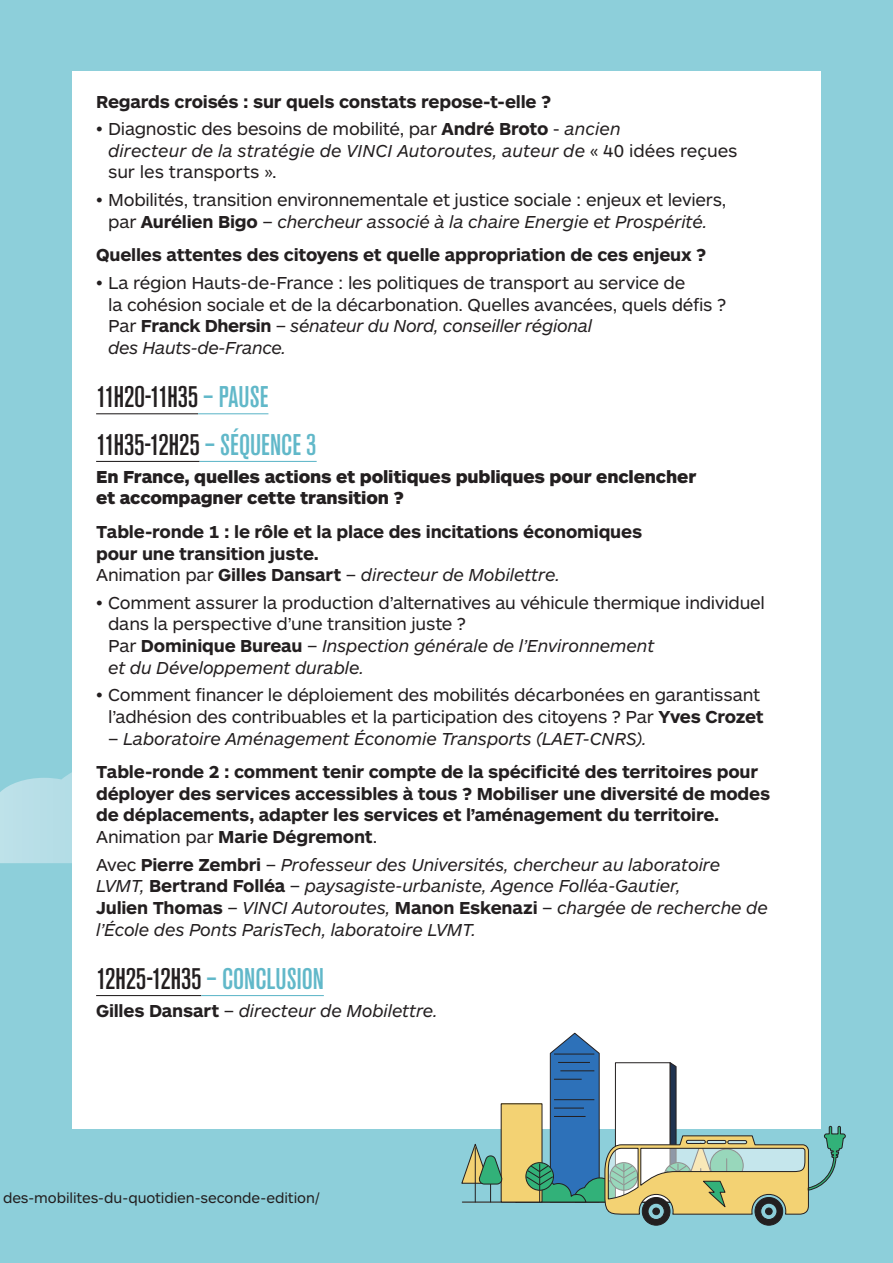
<style>
.page{position:relative;width:893px;height:1263px;background:#8dcfda}
.page>*{position:absolute;margin:0;border:0;box-sizing:border-box;transform-origin:0 0}
.Heure{font:500 condensed 29.7px "Akzidenz Grotesk Pro";letter-spacing:-.005em;color:#231f20}
.t1{font:18px/21.6px "ARS Maquette Pro";letter-spacing:-.015em;color:#231f20}
.Texte_9pt__2mm{font:italic 18px/21.6px "ARS Maquette Pro";letter-spacing:-.01em;color:#231f20}
.Texte_9pt__2mm-2{font:700 18px/21.6px "ARS Maquette Pro";letter-spacing:-.01em;color:#231f20}
.Texte_9pt___1mm{font:700 18px/21.6px "ARS Maquette Pro";letter-spacing:-.01em;color:#231f20}
.Texte_9pt__2mm-3{font:900 18px/21.6px "ARS Maquette Pro";letter-spacing:-.01em;color:#231f20}
.Bas_de_page{font:14.85px "ARS Maquette Pro";letter-spacing:-.005em;color:#231f20}
.s1{font-weight:700}
.s2{font-style:italic}
.s3{color:#61b8c9}
.s4{font-weight:400}
.s5{font-weight:400;font-style:italic}
.s6{font-style:normal}
.s7{font-weight:700;font-style:normal}
</style>
<div class="page">
<svg style="left:0;top:772px;width:72px;height:91px;background:#b4dde6"></svg>
<div style="left:72px;top:71px;width:748px;height:1058px;background:#fff"></div>
<hr style="left:96px;top:413px;width:102px;height:1px;background:#231f20">
<hr style="left:198px;top:413px;width:70px;height:1px;background:#61b8c9">
<hr style="left:96px;top:461px;width:104px;height:1px;background:#231f20">
<hr style="left:200px;top:461px;width:117px;height:1px;background:#61b8c9">
<hr style="left:96px;top:995px;width:105px;height:1px;background:#231f20">
<hr style="left:201px;top:995px;width:123px;height:1px;background:#61b8c9">
<div style="left:501px;top:1104px;width:41px;height:98px;background:#f3d273"></div>
<svg style="left:461px;top:1141px;width:43px;height:61px"></svg>
<svg style="left:514px;top:1033px;width:332px;height:193px"></svg>
<p class="Texte_9pt__2mm-2" style="left:96px;top:90px;width:457px">Regards croisés : sur quels constats repose-t-elle ?</p>
<p class="t1" style="left:108px;top:117px;width:631px;text-indent:-12px">• Diagnostic des besoins de mobilité, par <span class="s1">André Broto</span> - <span class="s2">ancien<br>directeur de la stratégie de VINCI Autoroutes, auteur de</span> « 40 idées reçues sur les transports ».</p>
<p class="t1" style="left:96px;top:188px;width:632px;text-align:center">• Mobilités, transition environnementale et justice sociale : enjeux et leviers, par <span class="s1">Aurélien Bigo</span> – <span class="s2">chercheur associé à la chaire Energie et Prospérité.</span></p>
<p class="Texte_9pt__2mm-2" style="left:96px;top:243px;width:612px">Quelles attentes des citoyens et quelle appropriation de ces enjeux ?</p>
<p class="t1" style="left:108px;top:271px;width:620px;text-indent:-12px">• La région Hauts-de-France : les politiques de transport au service de<br>la cohésion sociale et de la décarbonation. Quelles avancées, quels défis ?<br>Par <span class="s1">Franck Dhersin</span> – <span class="s2">sénateur du Nord, conseiller régional<br>des Hauts-de-France.</span></p>
<p class="Heure" style="left:96px;top:378px;width:174px">11H20-11H35 <span class="s3">– PAUSE</span></p>
<p class="Heure" style="left:96px;top:425px;width:222px">11H35-12H25 <span class="s3">– SÉQUENCE 3</span></p>
<p class="Texte_9pt__2mm-3" style="left:96px;top:465px;width:602px">En France, quelles actions et politiques publiques pour enclencher et accompagner cette transition ?</p>
<p class="Texte_9pt__2mm-2" style="left:96px;top:520px;width:548px">Table-ronde 1 : le rôle et la place des incitations économiques pour une transition juste.<br><span class="s4">Animation par</span> Gilles Dansart <span class="s4">–</span> <span class="s5">directeur de Mobilettre.</span></p>
<p class="t1" style="left:108px;top:591px;width:658px;text-indent:-12px">• Comment assurer la production d’alternatives au véhicule thermique individuel dans la perspective d’une transition juste ?<br>Par <span class="s1">Dominique Bureau</span> – <span class="s2">Inspection générale de l’Environnement<br>et du Développement durable.</span></p>
<p class="t1" style="left:96px;top:683px;width:669px;text-align:right">• Comment financer le déploiement des mobilités décarbonées en garantissant l’adhésion des contribuables et la participation des citoyens ? Par <span class="s1">Yves Crozet</span></p>
<p class="Texte_9pt__2mm" style="left:108px;top:726px;width:540px"><span class="s6">–</span> Laboratoire Aménagement Économie Transports (LAET‑CNRS).</p>
<p class="Texte_9pt___1mm" style="left:96px;top:760px;width:676px">Table-ronde 2 : comment tenir compte de la spécificité des territoires pour déployer des services accessibles à tous ? Mobiliser une diversité de modes de déplacements, adapter les services et l’aménagement du territoire.<br><span class="s4">Animation par</span> Marie Dégremont<span class="s4">.</span></p>
<p class="Texte_9pt__2mm" style="left:96px;top:853px;width:673px"><span class="s6">Avec</span> <span class="s7">Pierre Zembri</span> <span class="s6">–</span> Professeur des Universités, chercheur au laboratoire LVMT, <span class="s7">Bertrand Folléa</span> <span class="s6">–</span> paysagiste-urbaniste, Agence Folléa-Gautier,<br><span class="s7">Julien Thomas</span> <span class="s6">–</span> VINCI Autoroutes, <span class="s7">Manon Eskenazi</span> <span class="s6">–</span> chargée de recherche de l’École des Ponts ParisTech, laboratoire LVMT.</p>
<p class="Heure" style="left:96px;top:959px;width:229px">12H25-12H35 <span class="s3">– CONCLUSION</span></p>
<p class="Texte_9pt__2mm" style="left:96px;top:999px;width:343px"><span class="s7">Gilles Dansart</span> <span class="s6">–</span> directeur de Mobilettre.</p>
<p class="Bas_de_page" style="left:3px;top:1188px;width:318px">des-mobilites-du-quotidien-seconde-edition/</p>
</div>
